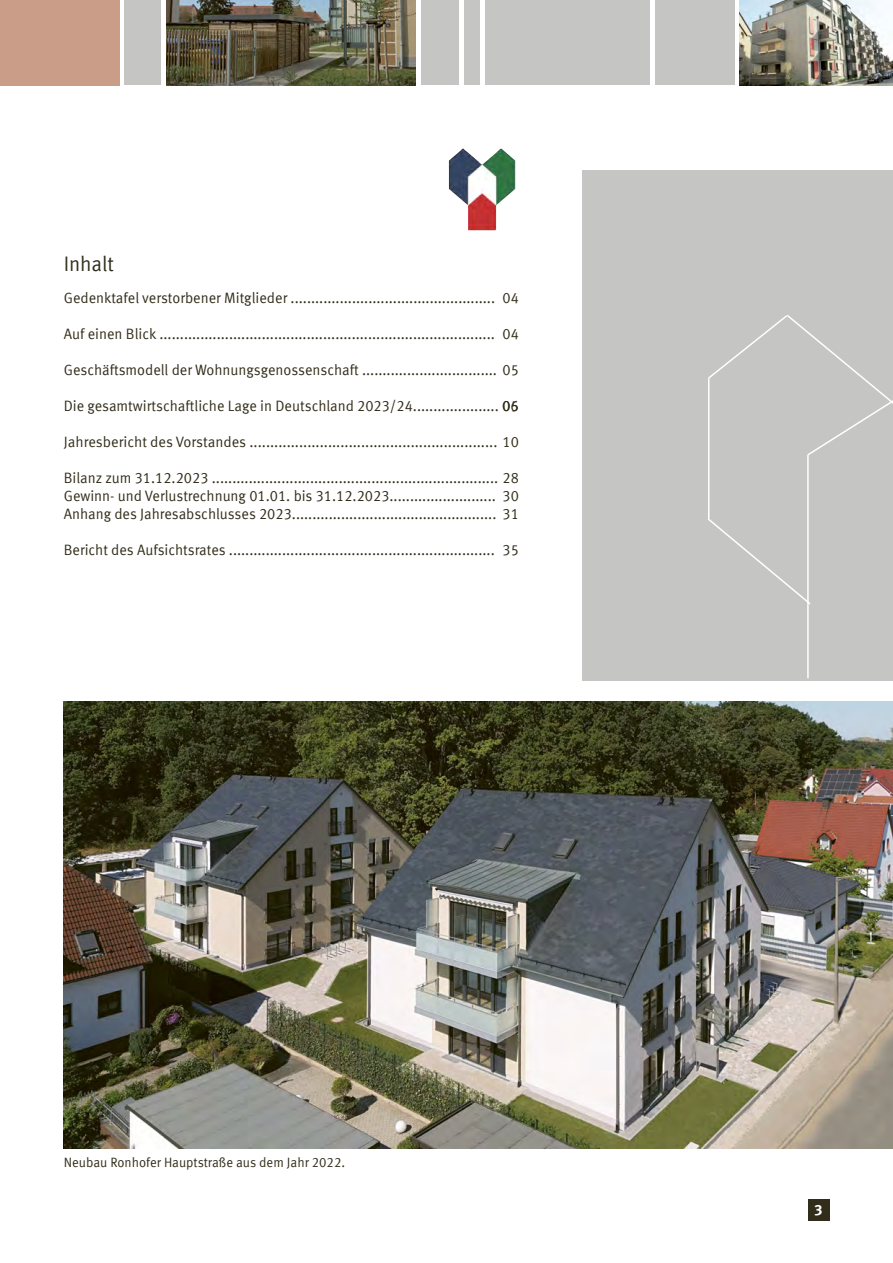
<style>
.page{position:relative;width:893px;height:1263px;background:#fff}
.page>*{position:absolute;margin:0;border:0;box-sizing:border-box;transform-origin:0 0}
.t1{font:21px "Meta Offc Norm";color:#312d1a;scale:.96 1}
.t2{font:15px/18px "Meta Offc Norm";color:#312d1a;text-align:justify;scale:.96 1}
.t3{font:700 15px "Meta Offc";color:#fff}
.t4{font:13.5px "Meta Offc Norm";color:#312d1a;scale:.96 1}
</style>
<div class="page">
<div style="left:0;top:0;width:893px;height:85px;background:#c5c5c4"></div>
<div style="left:808px;top:1199px;width:21px;height:21px;background:#312d1a"></div>
<img style="left:449px;top:148px;width:66px;height:82px">
<div style="left:583px;top:170px;width:310px;height:510px;background:#c5c5c4"></div>
<hr style="left:708px;top:378px;width:1px;height:141px;background:#fff">
<svg style="left:707px;top:517px;width:104px;height:88px"></svg>
<svg style="left:708px;top:315px;width:185px;height:142px"></svg>
<hr style="left:807px;top:455px;width:2px;height:223px;background:#fff">
<img style="left:166px;top:0;width:251px;height:85px">
<svg style="left:119px;top:0;width:4px;height:85px"></svg>
<hr style="left:162px;top:0;width:4px;height:85px;background:#fff">
<hr style="left:417px;top:0;width:4px;height:85px;background:#fff">
<hr style="left:459px;top:0;width:4px;height:85px;background:#fff">
<div style="left:480px;top:0;width:5px;height:85px;background:#fff"></div>
<hr style="left:651px;top:0;width:4px;height:85px;background:#fff">
<svg style="left:736px;top:0;width:4px;height:85px"></svg>
<div style="left:0;top:0;width:119px;height:85px;background:#c99d87"></div>
<img style="left:740px;top:0;width:153px;height:85px">
<img style="left:64px;top:702px;width:829px;height:446px">
<h1 class="t1" style="left:64px;top:252px;width:54px">Inhalt</h1>
<p class="t2" style="left:64px;top:289px;width:451px">Gedenktafel verstorbener Mitglieder ..................................................</p>
<p class="t2" style="left:64px;top:325px;width:450px">Auf einen Blick ..................................................................................</p>
<p class="t2" style="left:64px;top:361px;width:476px">Geschäftsmodell der Wohnungsgenossenschaft ................................. 05</p>
<p class="t2" style="left:64px;top:397px;width:475px">Die gesamtwirtschaftliche Lage in Deutschland 2023/24..................... 6</p>
<p class="t2" style="left:64px;top:433px;width:476px">Jahresbericht des Vorstandes ............................................................ 10</p>
<p class="t2" style="left:64px;top:469px;width:476px">Bilanz zum 31.12.2023 ...................................................................... 28<br>Gewinn- und Verlustrechnung 01.01. bis 31.12.2023.......................... 30<br>Anhang des Jahresabschlusses 2023.................................................. 31</p>
<p class="t2" style="left:64px;top:541px;width:450px">Bericht des Aufsichtsrates .................................................................</p>
<p class="t2" style="left:503px;top:289px;width:19px">04</p>
<p class="t2" style="left:503px;top:325px;width:19px">04</p>
<p class="t2" style="left:503px;top:397px;width:19px">05</p>
<p class="t2" style="left:503px;top:541px;width:19px">35</p>
<p class="t4" style="left:64px;top:1154px;width:295px">Neubau Ronhofer Hauptstraße aus dem Jahr 2022.</p>
<p class="t3" style="left:814px;top:1201px;width:10px">3</p>
</div>
